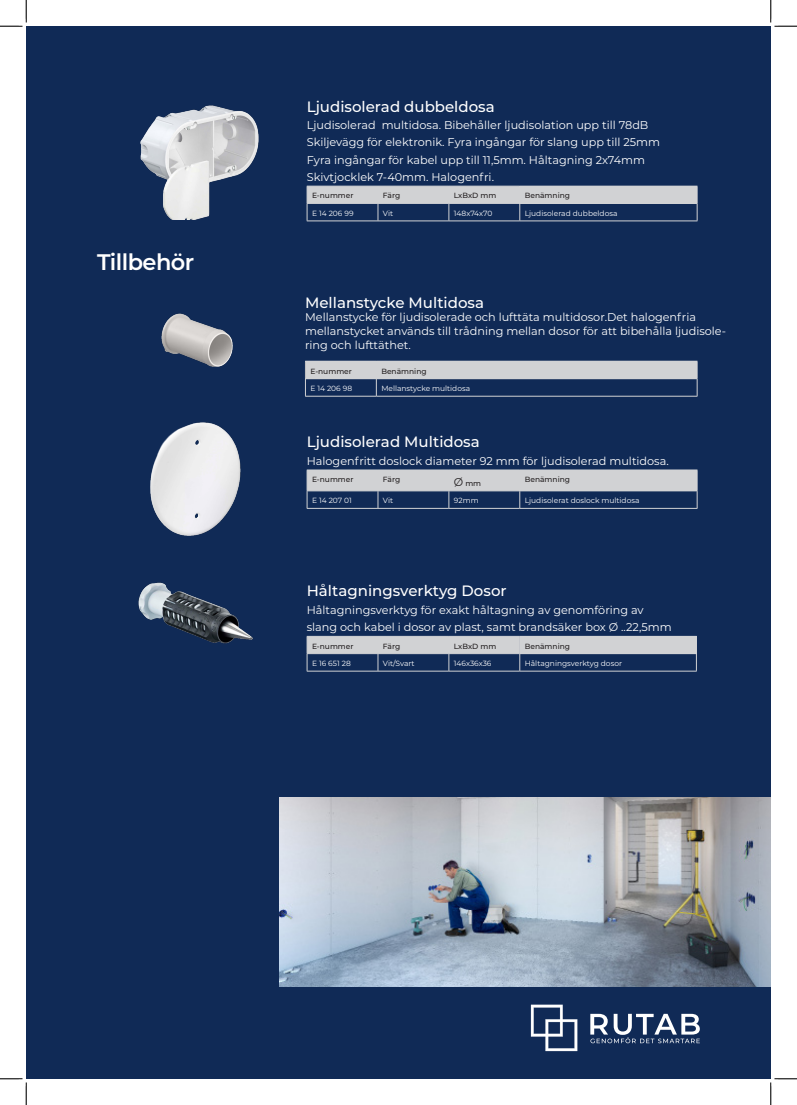
<style>
.page{position:relative;width:797px;height:1105px;background:#fff}
.page>*{position:absolute;margin:0;border:0;box-sizing:border-box;transform-origin:0 0}
.Heading_1{font:600 22.5px "Montserrat";letter-spacing:-.025em;color:#fff}
.t1{font:500 15px "Montserrat";color:#fff}
.t2{font:11.25px/13.8px "Montserrat";color:#fff}
.t3{font:7.5px "Montserrat";color:#fff}
.t4{font:500 7.5px "Montserrat";color:#231f20}
.s1{font-weight:400;font-size:11.25px}
</style>
<div class="page">
<div style="left:26px;top:26px;width:744px;height:1053px;background:#102a56"></div>
<img style="left:140px;top:105px;width:119px;height:114px">
<div style="left:520px;top:186px;width:177px;height:17px;background:#d1d2d4"></div>
<hr style="left:520px;top:203px;width:177px;height:1px;background:#d1d2d4">
<svg style="left:307px;top:186px;width:213px;height:35px"></svg>
<svg style="left:696px;top:204px;width:1px;height:17px"></svg>
<hr style="left:307px;top:221px;width:71px;height:1px;background:#d1d2d4">
<hr style="left:378px;top:221px;width:71px;height:1px;background:#d1d2d4">
<hr style="left:449px;top:221px;width:71px;height:1px;background:#d1d2d4">
<hr style="left:520px;top:221px;width:177px;height:1px;background:#d1d2d4">
<img style="left:138px;top:582px;width:115px;height:62px">
<div style="left:520px;top:636px;width:176px;height:18px;background:#d1d2d4"></div>
<svg style="left:307px;top:636px;width:213px;height:35px"></svg>
<svg style="left:696px;top:637px;width:1px;height:34px"></svg>
<hr style="left:307px;top:671px;width:71px;height:1px;background:#d1d2d4">
<hr style="left:378px;top:671px;width:71px;height:1px;background:#d1d2d4">
<hr style="left:449px;top:671px;width:71px;height:1px;background:#d1d2d4">
<hr style="left:520px;top:671px;width:176px;height:1px;background:#d1d2d4">
<img style="left:150px;top:422px;width:91px;height:114px">
<div style="left:520px;top:470px;width:177px;height:21px;background:#d1d2d4"></div>
<hr style="left:520px;top:491px;width:177px;height:1px;background:#d1d2d4">
<svg style="left:307px;top:470px;width:213px;height:38px"></svg>
<svg style="left:696px;top:491px;width:1px;height:17px"></svg>
<hr style="left:307px;top:508px;width:71px;height:1px;background:#d1d2d4">
<hr style="left:378px;top:508px;width:71px;height:1px;background:#d1d2d4">
<hr style="left:449px;top:508px;width:71px;height:1px;background:#d1d2d4">
<hr style="left:520px;top:508px;width:177px;height:1px;background:#d1d2d4">
<img style="left:161px;top:313px;width:72px;height:54px">
<div style="left:305px;top:361px;width:71px;height:18px;background:#d1d2d4"></div>
<div style="left:376px;top:361px;width:321px;height:18px;background:#d1d2d4"></div>
<hr style="left:305px;top:396px;width:71px;height:1px;background:#d1d2d4">
<hr style="left:376px;top:396px;width:321px;height:1px;background:#d1d2d4">
<svg style="left:376px;top:379px;width:1px;height:17px"></svg>
<svg style="left:696px;top:379px;width:1px;height:17px"></svg>
<svg style="left:305px;top:362px;width:1px;height:34px"></svg>
<hr style="left:305px;top:378px;width:71px;height:1px;background:#d1d2d4">
<img style="left:279px;top:798px;width:491px;height:188px">
<svg style="left:531px;top:1005px;width:46px;height:46px"></svg>
<svg style="left:590px;top:1014px;width:109px;height:29px"></svg>
<svg style="left:0;top:0;width:27px;height:27px"></svg>
<svg style="left:0;top:1078px;width:27px;height:27px"></svg>
<svg style="left:770px;top:0;width:27px;height:27px"></svg>
<svg style="left:770px;top:1078px;width:27px;height:27px"></svg>
<p class="Heading_1" style="left:97px;top:246px;width:99px">Tillbehör</p>
<p class="t1" style="left:307px;top:96px;width:189px">Ljudisolerad dubbeldosa</p>
<p class="t2" style="left:307px;top:118px;width:343px">Ljudisolerad multidosa. Bibehåller ljudisolation upp till 78dB</p>
<p class="t2" style="left:307px;top:135px;width:355px">Skiljevägg för elektronik. Fyra ingångar för slang upp till 25mm</p>
<p class="t2" style="left:307px;top:152px;width:340px">Fyra ingångar för kabel upp till 11,5mm. Håltagning 2x74mm</p>
<p class="t2" style="left:307px;top:170px;width:189px">Skivtjocklek 7-40mm. Halogenfri.</p>
<p class="t4" style="left:312px;top:190px;width:43px">E-nummer</p>
<p class="t4" style="left:383px;top:190px;width:19px">Färg</p>
<p class="t4" style="left:454px;top:190px;width:44px">LxBxD mm</p>
<p class="t4" style="left:525px;top:190px;width:47px">Benämning</p>
<p class="t3" style="left:312px;top:208px;width:43px">E 14 206 99</p>
<p class="t3" style="left:383px;top:208px;width:12px">Vit</p>
<p class="t3" style="left:454px;top:208px;width:40px">148x74x70</p>
<p class="t3" style="left:525px;top:208px;width:94px">Ljudisolerad dubbeldosa</p>
<p class="t1" style="left:305px;top:292px;width:180px">Mellanstycke Multidosa</p>
<p class="t2" style="left:305px;top:310px;width:422px">Mellanstycke för ljudisolerade och lufttäta multidosor.Det halogenfria mellanstycket används till trådning mellan dosor för att bibehålla ljudisole&shy;ring och lufttäthet.</p>
<p class="t4" style="left:310px;top:366px;width:43px">E-nummer</p>
<p class="t4" style="left:381px;top:366px;width:47px">Benämning</p>
<p class="t3" style="left:310px;top:383px;width:43px">E 14 206 98</p>
<p class="t3" style="left:381px;top:383px;width:90px">Mellanstycke multidosa</p>
<p class="t1" style="left:307px;top:432px;width:174px">Ljudisolerad Multidosa</p>
<p class="t2" style="left:307px;top:453px;width:363px">Halogenfritt doslock diameter 92 mm för ljudisolerad multidosa.</p>
<p class="t4" style="left:312px;top:474px;width:43px">E-nummer</p>
<p class="t4" style="left:383px;top:474px;width:19px">Färg</p>
<p class="t4" style="left:454px;top:478px;width:29px"><span class="s1">Ø</span> mm</p>
<p class="t4" style="left:525px;top:474px;width:47px">Benämning</p>
<p class="t3" style="left:312px;top:495px;width:41px">E 14 207 01</p>
<p class="t3" style="left:383px;top:495px;width:12px">Vit</p>
<p class="t3" style="left:454px;top:495px;width:26px">92mm</p>
<p class="t3" style="left:525px;top:495px;width:116px">Ljudisolerat doslock multidosa</p>
<p class="t1" style="left:307px;top:581px;width:201px">Håltagningsverktyg Dosor</p>
<p class="t2" style="left:307px;top:602px;width:338px">Håltagningsverktyg för exakt håltagning av genomföring av</p>
<p class="t2" style="left:307px;top:620px;width:366px">slang och kabel i dosor av plast, samt brandsäker box Ø ..22,5mm</p>
<p class="t4" style="left:312px;top:641px;width:43px">E-nummer</p>
<p class="t4" style="left:383px;top:641px;width:19px">Färg</p>
<p class="t4" style="left:454px;top:641px;width:44px">LxBxD mm</p>
<p class="t4" style="left:525px;top:641px;width:47px">Benämning</p>
<p class="t3" style="left:312px;top:658px;width:40px">E 16 651 28</p>
<p class="t3" style="left:383px;top:658px;width:33px">Vit/Svart</p>
<p class="t3" style="left:454px;top:658px;width:39px">146x36x36</p>
<p class="t3" style="left:525px;top:658px;width:99px">Håltagningsverktyg dosor</p>
</div>
